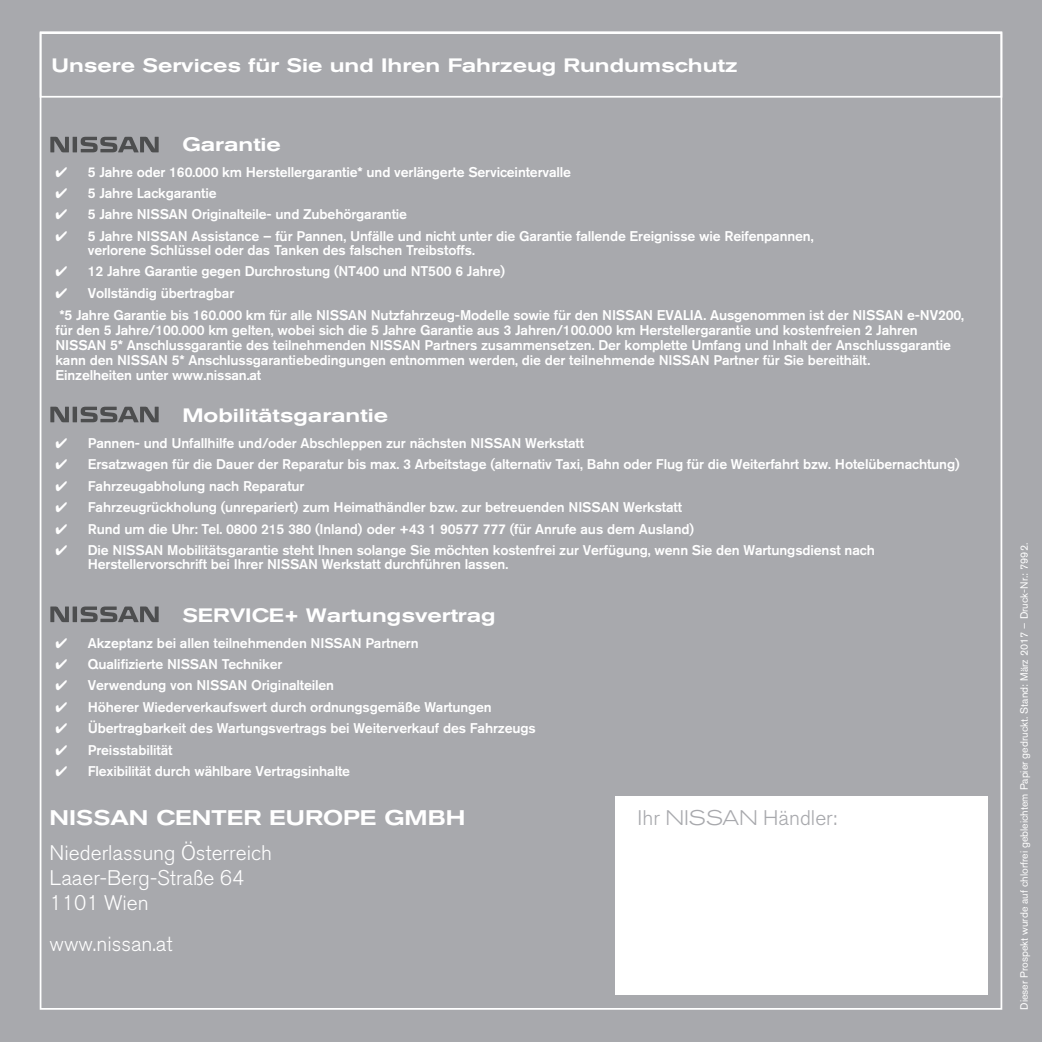
<style>
.page{position:relative;width:1042px;height:1042px;background:#a8a9ad}
.page>*{position:absolute;margin:0;border:0;box-sizing:border-box;transform-origin:0 0}
.t1{font:300 21px/25.2px "Nissan AG";color:#fff}
.t2{font:500 expanded 21px "Nissan AG";color:#fff}
.t3{font:300 21px "Nissan AG";color:#a8a9ad}
.t4{font:500 expanded 19.25px "Nissan AG";color:#fff}
.t5{font:500 14px/14.9px "Nissan AG";letter-spacing:-.01em;color:#fff}
.t6{font:10.5px "Nissan AG";color:#fff}
.s1{font-stretch:expanded}
</style>
<div class="page">
<div style="left:40px;top:31px;width:962px;height:67px;border:2px solid #fff"></div>
<hr style="left:73px;top:137px;width:4px;height:15px;background:#4d4e4f">
<svg style="left:50px;top:137px;width:19px;height:15px"></svg>
<svg style="left:81px;top:137px;width:78px;height:15px"></svg>
<hr style="left:73px;top:407px;width:4px;height:15px;background:#4d4e4f">
<svg style="left:50px;top:407px;width:19px;height:15px"></svg>
<svg style="left:81px;top:407px;width:78px;height:15px"></svg>
<hr style="left:73px;top:606px;width:4px;height:16px;background:#4d4e4f">
<svg style="left:50px;top:606px;width:19px;height:16px"></svg>
<svg style="left:81px;top:606px;width:78px;height:16px"></svg>
<div style="left:615px;top:796px;width:372px;height:199px;background:#fff"></div>
<h2 class="t4" style="left:51px;top:54px;width:688px">Unsere Services für Sie und Ihren Fahrzeug Rundumschutz</h2>
<h2 class="t4" style="left:182px;top:133px;width:100px">Garantie</h2>
<p class="t5" style="left:55px;top:164px;width:517px">✔ 5 Jahre oder 160.000 km Herstellergarantie* und verlängerte Serviceintervalle</p>
<p class="t5" style="left:55px;top:185px;width:163px">✔ 5 Jahre Lackgarantie</p>
<p class="t5" style="left:55px;top:207px;width:353px">✔ 5 Jahre NISSAN Originalteile- und Zubehörgarantie</p>
<p class="t5" style="left:88px;top:229px;width:727px;line-height:14px;text-indent:-32px">✔ 5 Jahre NISSAN Assistance – für Pannen, Unfälle und nicht unter die Garantie fallende Ereignisse wie Reifenpannen, verlorene Schlüssel oder das Tanken des falschen Treibstoffs.</p>
<p class="t5" style="left:55px;top:264px;width:451px">✔ 12 Jahre Garantie gegen Durchrostung (NT400 und NT500 6 Jahre)</p>
<p class="t5" style="left:55px;top:281px;width:910px;line-height:22.4px">✔ Vollständig übertragbar<br>*5 Jahre Garantie bis 160.000 km für alle NISSAN Nutzfahrzeug-Modelle sowie für den NISSAN EVALIA. Ausgenommen ist der NISSAN e-NV200,</p>
<p class="t5" style="left:55px;top:322px;width:897px">für den 5 Jahre/100.000 km gelten, wobei sich die 5 Jahre Garantie aus 3 Jahren/100.000 km Herstellergarantie und kostenfreien 2 Jahren NISSAN 5* Anschlussgarantie des teilnehmenden NISSAN Partners zusammensetzen. Der komplette Umfang und Inhalt der Anschlussgarantie kann den NISSAN 5* Anschlussgarantiebedingungen entnommen werden, die der teilnehmende NISSAN Partner für Sie bereithält.<br>Einzelheiten unter www.nissan.at</p>
<h2 class="t4" style="left:182px;top:404px;width:207px">Mobilitätsgarantie</h2>
<p class="t5" style="left:55px;top:435px;width:530px">✔ Pannen- und Unfallhilfe und/oder Abschleppen zur nächsten NISSAN Werkstatt</p>
<p class="t5" style="left:55px;top:456px;width:905px">✔ Ersatzwagen für die Dauer der Reparatur bis max. 3 Arbeitstage (alternativ Taxi, Bahn oder Flug für die Weiterfahrt bzw. Hotelübernachtung)</p>
<p class="t5" style="left:55px;top:478px;width:251px">✔ Fahrzeugabholung nach Reparatur</p>
<p class="t5" style="left:55px;top:499px;width:628px">✔ Fahrzeugrückholung (unrepariert) zum Heimathändler bzw. zur betreuenden NISSAN Werkstatt</p>
<p class="t5" style="left:55px;top:521px;width:640px">✔ Rund um die Uhr: Tel. 0800 215 380 (Inland) oder +43 1 90577 777 (für Anrufe aus dem Ausland)</p>
<p class="t5" style="left:88px;top:543px;width:788px;line-height:14px;text-indent:-32px">✔ Die NISSAN Mobilitätsgarantie steht Ihnen solange Sie möchten kostenfrei zur Verfügung, wenn Sie den Wartungsdienst nach<br>Herstellervorschrift bei Ihrer NISSAN Werkstatt durchführen lassen.</p>
<h2 class="t4" style="left:182px;top:604px;width:315px">SERVICE+ Wartungsvertrag</h2>
<p class="t5" style="left:55px;top:635px;width:365px">✔ Akzeptanz bei allen teilnehmenden NISSAN Partnern</p>
<p class="t5" style="left:55px;top:656px;width:228px">✔ Qualifizierte NISSAN Techniker</p>
<p class="t5" style="left:55px;top:678px;width:280px">✔ Verwendung von NISSAN Originalteilen</p>
<p class="t5" style="left:55px;top:699px;width:438px">✔ Höherer Wiederverkaufswert durch ordnungsgemäße Wartungen</p>
<p class="t5" style="left:55px;top:721px;width:482px">✔ Übertragbarkeit des Wartungsvertrags bei Weiterverkauf des Fahrzeugs</p>
<p class="t5" style="left:55px;top:742px;width:119px">✔ Preisstabilität</p>
<p class="t5" style="left:55px;top:763px;width:296px">✔ Flexibilität durch wählbare Vertragsinhalte</p>
<h1 class="t2" style="left:50px;top:805px;width:417px">NISSAN CENTER EUROPE GMBH</h1>
<h1 class="t1" style="left:50px;top:840px;width:224px">Niederlassung Österreich<br>Laaer-Berg-Straße 64<br>1101 Wien</h1>
<h1 class="t1" style="left:50px;top:931px;width:124px">www.nissan.at</h1>
<h1 class="t3" style="left:637px;top:806px;width:201px">Ihr <span class="s1">NISSAN</span> Händler:</h1>
<p class="t6" style="left:1018px;top:1009px;width:468px;rotate:-90deg">Dieser Prospekt wurde auf chlorfrei gebleichtem Papier gedruckt. Stand: März 2017 – Druck-Nr.: 7992.</p>
</div>
